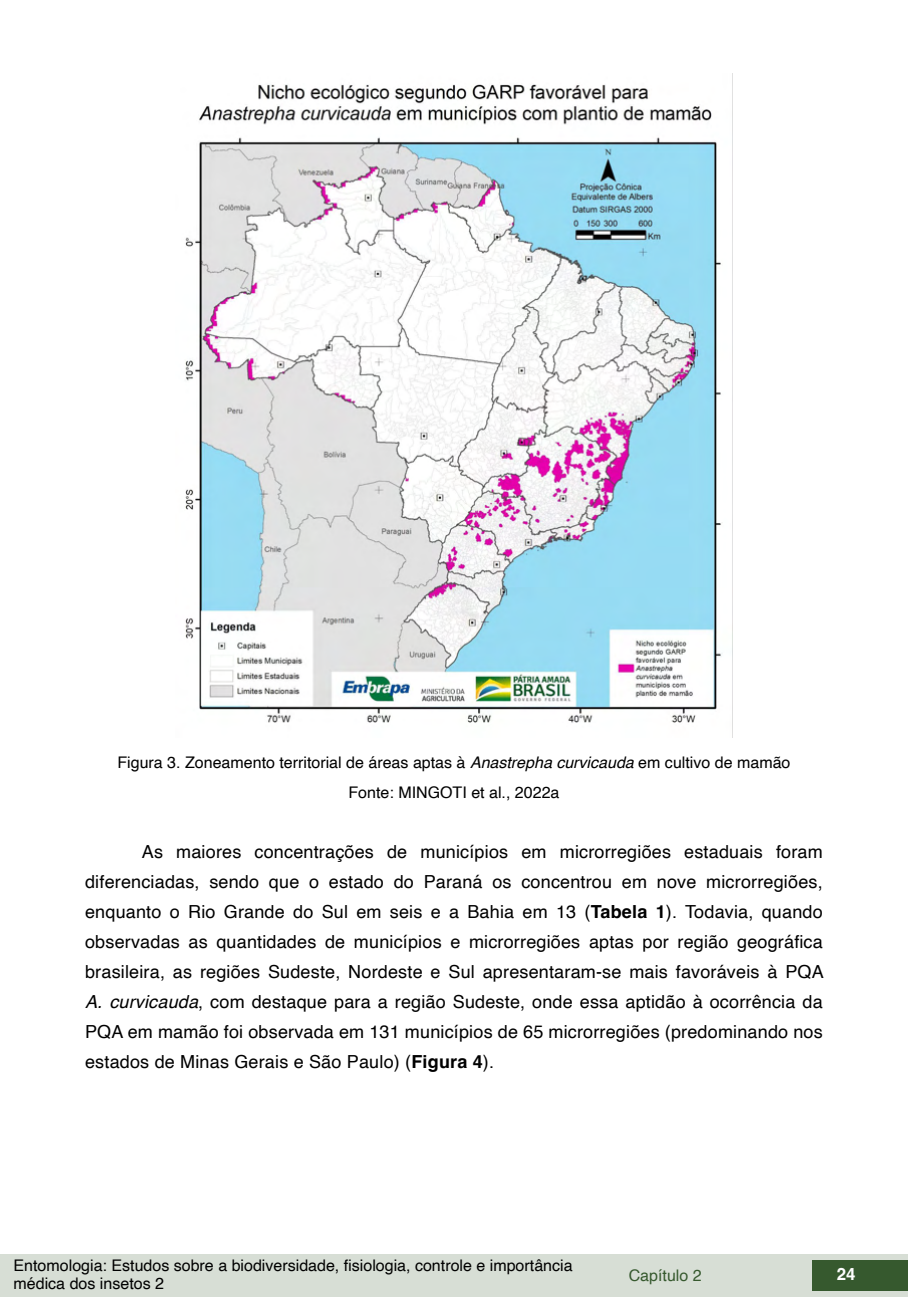
<style>
.page{position:relative;width:908px;height:1304px;background:#fff}
.page>*{position:absolute;margin:0;border:0;box-sizing:border-box;transform-origin:0 0}
.t1{font:18px/30px "Helvetica";letter-spacing:.01em;color:#000;text-align:justify}
.t2{font:700 16.8px "Helvetica";color:#fff}
.t3{font:16px/18.2px "Helvetica";color:#000}
.t4{font:16px "Helvetica";color:#36592e}
.s1{font-style:italic}
.s2{font-weight:700}
</style>
<div class="page">
<div style="left:0;top:1254px;width:906px;height:43px;background:#d7ded5"></div>
<div style="left:812px;top:1261px;width:95px;height:30px;background:#36592e"></div>
<img style="left:185px;top:84px;width:538px;height:639px">
<p class="t3" style="left:117px;top:747px;width:674px;line-height:30.6px;text-align:center">Figura 3. Zoneamento territorial de áreas aptas à <span class="s1">Anastrepha curvicauda</span> em cultivo de mamão<br>Fonte: MINGOTI et al., 2022a</p>
<p class="t1" style="left:85px;top:837px;width:739px;text-indent:57px">As maiores concentrações de municípios em microrregiões estaduais foram diferenciadas, sendo que o estado do Paraná os concentrou em nove microrregiões, enquanto o Rio Grande do Sul em seis e a Bahia em 13 (<span class="s2">Tabela 1</span>). Todavia, quando observadas as quantidades de municípios e microrregiões aptas por região geográfica brasileira, as regiões Sudeste, Nordeste e Sul apresentaram-se mais favoráveis à PQA <span class="s1">A. curvicauda</span>, com destaque para a região Sudeste, onde essa aptidão à ocorrência da PQA em mamão foi observada em 131 municípios de 65 microrregiões (predominando nos estados de Minas Gerais e São Paulo) (<span class="s2">Figura 4</span>).</p>
<p class="t3" style="left:14px;top:1257px;width:560px">Entomologia: Estudos sobre a biodiversidade, fisiologia, controle e importância médica dos insetos 2</p>
<p class="t4" style="left:628px;top:1263px;width:74px">Capítulo 2</p>
<p class="t2" style="left:836px;top:1264px;width:20px">24</p>
</div>
